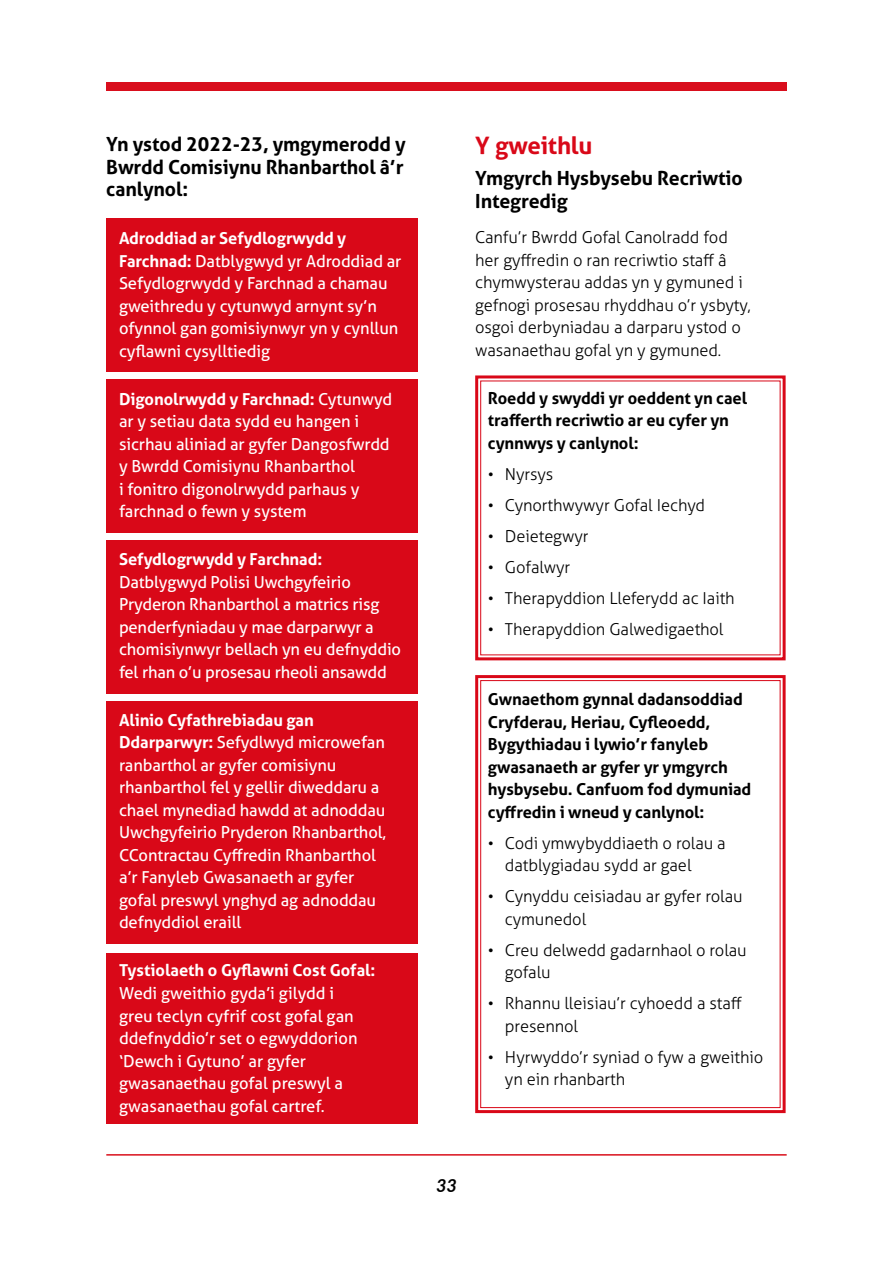
<style>
.page{position:relative;width:893px;height:1263px;background:#fff}
.page>*{position:absolute;margin:0;border:0;box-sizing:border-box;transform-origin:0 0}
.t1{font:700 24px "Aller";letter-spacing:-.005em;color:#d90818}
.t2{font:700 19.5px/22.5px "Aller";letter-spacing:-.005em;color:#000;text-align:justify}
.t3{font:italic 700 18px "Lato";color:#000}
.t4{font:16.5px/22.5px "Aller";letter-spacing:-.005em;color:#fff}
.t5{font:300 16.5px/22.5px "Aller";letter-spacing:-.005em;color:#000}
.t6{font:700 16.5px/22.5px "Aller";letter-spacing:-.005em;color:#000}
.t7{font:700 16.5px "Aller";letter-spacing:-.005em;color:#fff}
.s1{font-weight:700}
</style>
<div class="page">
<div style="left:106px;top:219px;width:312px;height:153px;background:#d90818"></div>
<svg style="left:475px;top:375px;width:311px;height:286px"></svg>
<svg style="left:475px;top:675px;width:311px;height:439px"></svg>
<div style="left:480px;top:680px;width:301px;height:428px;border:1px solid #d90818"></div>
<div style="left:106px;top:379px;width:312px;height:154px;background:#d90818"></div>
<div style="left:106px;top:540px;width:312px;height:153px;background:#d90818"></div>
<div style="left:106px;top:702px;width:312px;height:242px;background:#d90818"></div>
<div style="left:106px;top:954px;width:312px;height:170px;background:#d90818"></div>
<div style="left:106px;top:82px;width:681px;height:8px;background:#d90e1d"></div>
<hr style="left:106px;top:1154px;width:681px;height:1px;background:#d90f1b">
<p class="t2" style="left:106px;top:133px;width:301px">Yn ystod 2022-23, ymgymerodd y Bwrdd Comisiynu Rhanbarthol â’r canlynol:</p>
<p class="t4" style="left:119px;top:227px;width:284px"><span class="s1">Adroddiad ar Sefydlogrwydd y<br>Farchnad:</span> Datblygwyd yr Adroddiad ar<br>Sefydlogrwydd y Farchnad a chamau gweithredu y cytunwyd arnynt sy’n ofynnol gan gomisiynwyr yn y cynllun cyflawni cysylltiedig</p>
<p class="t4" style="left:119px;top:387px;width:274px"><span class="s1">Digonolrwydd y Farchnad:</span> Cytunwyd ar y setiau data sydd eu hangen i sicrhau aliniad ar gyfer Dangosfwrdd y Bwrdd Comisiynu Rhanbarthol<br>i fonitro digonolrwydd parhaus y farchnad o fewn y system</p>
<p class="t7" style="left:119px;top:549px;width:205px">Sefydlogrwydd y Farchnad:</p>
<p class="t4" style="left:119px;top:571px;width:284px">Datblygwyd Polisi Uwchgyfeirio Pryderon Rhanbarthol a matrics risg penderfyniadau y mae darparwyr a chomisiynwyr bellach yn eu defnyddio fel rhan o’u prosesau rheoli ansawdd</p>
<p class="t4" style="left:119px;top:709px;width:269px"><span class="s1">Alinio Cyfathrebiadau gan<br>Ddarparwyr:</span> Sefydlwyd microwefan ranbarthol ar gyfer comisiynu rhanbarthol fel y gellir diweddaru a chael mynediad hawdd at adnoddau<br>Uwchgyfeirio Pryderon Rhanbarthol,<br>CContractau Cyffredin Rhanbarthol a’r Fanyleb Gwasanaeth ar gyfer gofal preswyl ynghyd ag adnoddau defnyddiol eraill</p>
<p class="t7" style="left:119px;top:960px;width:258px">Tystiolaeth o Gyflawni Cost Gofal:</p>
<p class="t4" style="left:119px;top:982px;width:240px">Wedi gweithio gyda’i gilydd i greu teclyn cyfrif cost gofal gan ddefnyddio’r set o egwyddorion ‘Dewch i Gytuno’ ar gyfer gwasanaethau gofal preswyl a gwasanaethau gofal cartref.</p>
<h1 class="t1" style="left:475px;top:131px;width:119px">Y gweithlu</h1>
<p class="t2" style="left:475px;top:167px;width:269px">Ymgyrch Hysbysebu Recriwtio<br>Integredig</p>
<p class="t5" style="left:475px;top:226px;width:277px">Canfu’r Bwrdd Gofal Canolradd fod her gyffredin o ran recriwtio staff â chymwysterau addas yn y gymuned i gefnogi prosesau rhyddhau o’r ysbyty, osgoi derbyniadau a darparu ystod o wasanaethau gofal yn y gymuned.</p>
<p class="t6" style="left:488px;top:386px;width:261px">Roedd y swyddi yr oeddent yn cael trafferth recriwtio ar eu cyfer yn cynnwys y canlynol:</p>
<p class="t5" style="left:488px;top:462px;width:67px">• Nyrsys</p>
<p class="t5" style="left:488px;top:493px;width:219px">• Cynorthwywyr Gofal Iechyd</p>
<p class="t5" style="left:488px;top:524px;width:102px">• Deietegwyr</p>
<p class="t5" style="left:488px;top:555px;width:84px">• Gofalwyr</p>
<p class="t5" style="left:488px;top:586px;width:248px">• Therapyddion Lleferydd ac Iaith</p>
<p class="t5" style="left:488px;top:617px;width:237px">• Therapyddion Galwedigaethol</p>
<p class="t6" style="left:488px;top:688px;width:265px">Gwnaethom gynnal dadansoddiad<br>Cryfderau, Heriau, Cyfleoedd,<br>Bygythiadau i lywio’r fanyleb gwasanaeth ar gyfer yr ymgyrch hysbysebu. Canfuom fod dymuniad cyffredin i wneud y canlynol:</p>
<p class="t5" style="left:505px;top:832px;width:222px;text-indent:-17px">• Codi ymwybyddiaeth o rolau a datblygiadau sydd ar gael</p>
<p class="t5" style="left:505px;top:885px;width:239px;text-indent:-17px">• Cynyddu ceisiadau ar gyfer rolau cymunedol</p>
<p class="t5" style="left:505px;top:939px;width:243px;text-indent:-17px">• Creu delwedd gadarnhaol o rolau gofalu</p>
<p class="t5" style="left:505px;top:992px;width:238px;text-indent:-17px">• Rhannu lleisiau’r cyhoedd a staff presennol</p>
<p class="t5" style="left:505px;top:1046px;width:260px;text-indent:-17px">• Hyrwyddo’r syniad o fyw a gweithio yn ein rhanbarth</p>
<p class="t3" style="left:436px;top:1173px;width:22px">33</p>
</div>
